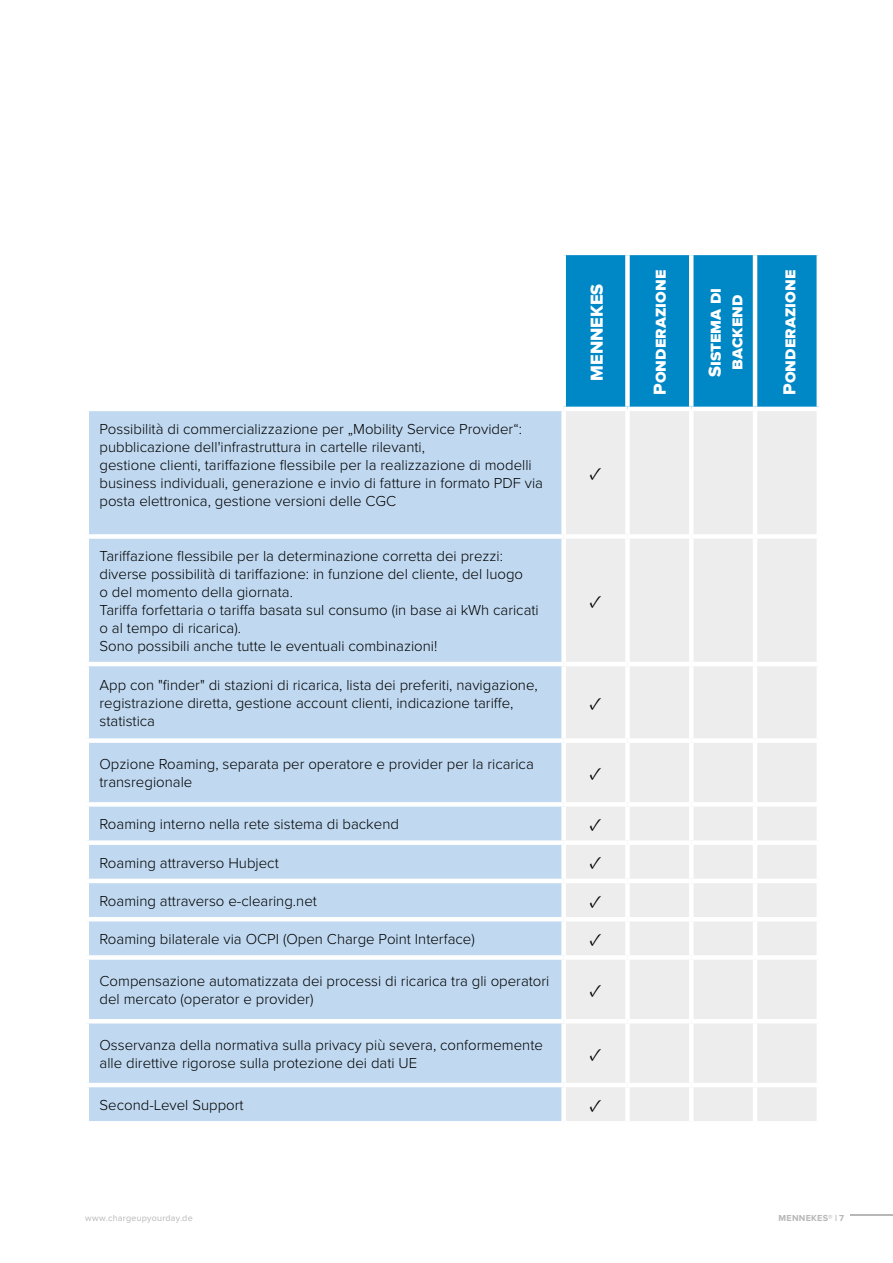
<style>
.page{position:relative;width:893px;height:1263px;background:#fff}
.page>*{position:absolute;margin:0;border:0;box-sizing:border-box;transform-origin:0 0}
.t1{font:18px/21.6px "Proxima Nova S Extrabld";color:#fff;text-align:center}
.t2{font:18px "Minion Pro";color:#000}
.t3{font:300 15px/18px "Proxima Nova";color:#000}
.t4{font:9px "Proxima Nova";letter-spacing:.025em;color:#b7b7b8}
.t5{font:700 9px "Proxima Nova";letter-spacing:.03em;color:#b7b7b8}
</style>
<div class="page">
<hr style="left:850px;top:1215px;width:43px;height:1px;background:#b7b7b8">
<div style="left:566px;top:255px;width:251px;height:152px;background:#0088c6"></div>
<div style="left:89px;top:411px;width:472px;height:710px;background:#c0d9f0"></div>
<div style="left:566px;top:411px;width:251px;height:710px;background:#ededed"></div>
<div style="left:625px;top:255px;width:5px;height:152px;background:#fff"></div>
<hr style="left:689px;top:255px;width:4px;height:152px;background:#fff">
<hr style="left:753px;top:255px;width:4px;height:152px;background:#fff">
<div style="left:85px;top:534px;width:479px;height:5px;background:#fff"></div>
<hr style="left:85px;top:662px;width:479px;height:4px;background:#fff">
<div style="left:85px;top:738px;width:479px;height:5px;background:#fff"></div>
<div style="left:85px;top:802px;width:479px;height:5px;background:#fff"></div>
<div style="left:85px;top:840px;width:479px;height:5px;background:#fff"></div>
<hr style="left:85px;top:879px;width:479px;height:4px;background:#fff">
<hr style="left:85px;top:917px;width:479px;height:4px;background:#fff">
<div style="left:85px;top:955px;width:479px;height:5px;background:#fff"></div>
<hr style="left:85px;top:1019px;width:479px;height:4px;background:#fff">
<hr style="left:85px;top:1083px;width:479px;height:4px;background:#fff">
<div style="left:564px;top:534px;width:63px;height:5px;background:#fff"></div>
<hr style="left:564px;top:662px;width:63px;height:4px;background:#fff">
<div style="left:564px;top:738px;width:63px;height:5px;background:#fff"></div>
<div style="left:564px;top:802px;width:63px;height:5px;background:#fff"></div>
<div style="left:564px;top:840px;width:63px;height:5px;background:#fff"></div>
<div style="left:627px;top:534px;width:64px;height:5px;background:#fff"></div>
<hr style="left:627px;top:662px;width:64px;height:4px;background:#fff">
<div style="left:627px;top:738px;width:64px;height:5px;background:#fff"></div>
<div style="left:627px;top:802px;width:64px;height:5px;background:#fff"></div>
<div style="left:627px;top:840px;width:64px;height:5px;background:#fff"></div>
<div style="left:691px;top:534px;width:64px;height:5px;background:#fff"></div>
<hr style="left:691px;top:662px;width:64px;height:4px;background:#fff">
<div style="left:691px;top:738px;width:64px;height:5px;background:#fff"></div>
<div style="left:691px;top:802px;width:64px;height:5px;background:#fff"></div>
<div style="left:691px;top:840px;width:64px;height:5px;background:#fff"></div>
<div style="left:755px;top:534px;width:66px;height:5px;background:#fff"></div>
<hr style="left:755px;top:662px;width:66px;height:4px;background:#fff">
<div style="left:755px;top:738px;width:66px;height:5px;background:#fff"></div>
<div style="left:755px;top:802px;width:66px;height:5px;background:#fff"></div>
<div style="left:755px;top:840px;width:66px;height:5px;background:#fff"></div>
<div style="left:625px;top:411px;width:5px;height:123px;background:#fff"></div>
<div style="left:625px;top:539px;width:5px;height:123px;background:#fff"></div>
<div style="left:625px;top:666px;width:5px;height:72px;background:#fff"></div>
<div style="left:625px;top:743px;width:5px;height:59px;background:#fff"></div>
<div style="left:625px;top:807px;width:5px;height:33px;background:#fff"></div>
<div style="left:625px;top:845px;width:5px;height:34px;background:#fff"></div>
<hr style="left:689px;top:411px;width:4px;height:123px;background:#fff">
<hr style="left:689px;top:539px;width:4px;height:123px;background:#fff">
<hr style="left:689px;top:666px;width:4px;height:72px;background:#fff">
<hr style="left:689px;top:743px;width:4px;height:59px;background:#fff">
<hr style="left:689px;top:807px;width:4px;height:33px;background:#fff">
<hr style="left:689px;top:845px;width:4px;height:34px;background:#fff">
<hr style="left:753px;top:411px;width:4px;height:123px;background:#fff">
<hr style="left:753px;top:539px;width:4px;height:123px;background:#fff">
<hr style="left:753px;top:666px;width:4px;height:72px;background:#fff">
<hr style="left:753px;top:743px;width:4px;height:59px;background:#fff">
<hr style="left:753px;top:807px;width:4px;height:33px;background:#fff">
<hr style="left:753px;top:845px;width:4px;height:34px;background:#fff">
<div style="left:625px;top:883px;width:5px;height:34px;background:#fff"></div>
<hr style="left:689px;top:883px;width:4px;height:34px;background:#fff">
<hr style="left:753px;top:883px;width:4px;height:34px;background:#fff">
<div style="left:625px;top:921px;width:5px;height:34px;background:#fff"></div>
<hr style="left:689px;top:921px;width:4px;height:34px;background:#fff">
<hr style="left:753px;top:921px;width:4px;height:34px;background:#fff">
<div style="left:625px;top:960px;width:5px;height:59px;background:#fff"></div>
<hr style="left:689px;top:960px;width:4px;height:59px;background:#fff">
<hr style="left:753px;top:960px;width:4px;height:59px;background:#fff">
<div style="left:625px;top:1023px;width:5px;height:60px;background:#fff"></div>
<hr style="left:689px;top:1023px;width:4px;height:60px;background:#fff">
<hr style="left:753px;top:1023px;width:4px;height:60px;background:#fff">
<div style="left:625px;top:1087px;width:5px;height:34px;background:#fff"></div>
<hr style="left:689px;top:1087px;width:4px;height:34px;background:#fff">
<hr style="left:753px;top:1087px;width:4px;height:34px;background:#fff">
<hr style="left:564px;top:879px;width:63px;height:4px;background:#fff">
<hr style="left:627px;top:879px;width:64px;height:4px;background:#fff">
<hr style="left:691px;top:879px;width:64px;height:4px;background:#fff">
<hr style="left:755px;top:879px;width:66px;height:4px;background:#fff">
<hr style="left:564px;top:917px;width:63px;height:4px;background:#fff">
<hr style="left:627px;top:917px;width:64px;height:4px;background:#fff">
<hr style="left:691px;top:917px;width:64px;height:4px;background:#fff">
<hr style="left:755px;top:917px;width:66px;height:4px;background:#fff">
<div style="left:564px;top:955px;width:63px;height:5px;background:#fff"></div>
<div style="left:627px;top:955px;width:64px;height:5px;background:#fff"></div>
<div style="left:691px;top:955px;width:64px;height:5px;background:#fff"></div>
<div style="left:755px;top:955px;width:66px;height:5px;background:#fff"></div>
<hr style="left:564px;top:1019px;width:63px;height:4px;background:#fff">
<hr style="left:627px;top:1019px;width:64px;height:4px;background:#fff">
<hr style="left:691px;top:1019px;width:64px;height:4px;background:#fff">
<hr style="left:755px;top:1019px;width:66px;height:4px;background:#fff">
<hr style="left:564px;top:1083px;width:63px;height:4px;background:#fff">
<hr style="left:627px;top:1083px;width:64px;height:4px;background:#fff">
<hr style="left:691px;top:1083px;width:64px;height:4px;background:#fff">
<hr style="left:755px;top:1083px;width:66px;height:4px;background:#fff">
<p class="t3" style="left:100px;top:420px;width:445px">Possibilità di commercializzazione per „Mobility Service Provider“: pubblicazione dell'infrastruttura in cartelle rilevanti,<br>gestione clienti, tariffazione flessibile per la realizzazione di modelli business individuali, generazione e invio di fatture in formato PDF via posta elettronica, gestione versioni delle CGC</p>
<p class="t3" style="left:100px;top:548px;width:441px">Tariffazione flessibile per la determinazione corretta dei prezzi: diverse possibilità di tariffazione: in funzione del cliente, del luogo<br>o del momento della giornata.<br>Tariffa forfettaria o tariffa basata sul consumo (in base ai kWh caricati o al tempo di ricarica).<br>Sono possibili anche tutte le eventuali combinazioni!</p>
<p class="t3" style="left:100px;top:677px;width:440px">App con "finder" di stazioni di ricarica, lista dei preferiti, navigazione, registrazione diretta, gestione account clienti, indicazione tariffe, statistica</p>
<p class="t1" style="left:587px;top:381px;width:98px;rotate:-90deg">MENNEKES</p>
<p class="t2" style="left:589px;top:461px;width:14px">✓</p>
<p class="t2" style="left:589px;top:589px;width:14px">✓</p>
<p class="t2" style="left:589px;top:691px;width:14px">✓</p>
<p class="t3" style="left:100px;top:756px;width:436px">Opzione Roaming, separata per operatore e provider per la ricarica transregionale</p>
<p class="t2" style="left:589px;top:761px;width:14px">✓</p>
<p class="t3" style="left:100px;top:816px;width:301px">Roaming interno nella rete sistema di backend</p>
<p class="t2" style="left:589px;top:812px;width:14px">✓</p>
<p class="t3" style="left:100px;top:854px;width:181px">Roaming attraverso Hubject</p>
<p class="t2" style="left:589px;top:850px;width:14px">✓</p>
<p class="t3" style="left:100px;top:892px;width:219px">Roaming attraverso e-clearing.net</p>
<p class="t2" style="left:589px;top:889px;width:14px">✓</p>
<p class="t3" style="left:100px;top:931px;width:377px">Roaming bilaterale via OCPI (Open Charge Point Interface)</p>
<p class="t2" style="left:589px;top:927px;width:14px">✓</p>
<p class="t3" style="left:100px;top:973px;width:451px">Compensazione automatizzata dei processi di ricarica tra gli operatori del mercato (operator e provider)</p>
<p class="t2" style="left:589px;top:978px;width:14px">✓</p>
<p class="t3" style="left:100px;top:1036px;width:445px">Osservanza della normativa sulla privacy più severa, conformemente alle direttive rigorose sulla protezione dei dati UE</p>
<p class="t2" style="left:589px;top:1042px;width:14px">✓</p>
<p class="t3" style="left:100px;top:1096px;width:146px">Second-Level Support</p>
<p class="t2" style="left:589px;top:1093px;width:14px">✓</p>
<p class="t1" style="left:650px;top:395px;width:126px;rotate:-90deg">Ponderazione</p>
<p class="t1" style="left:780px;top:395px;width:126px;rotate:-90deg">Ponderazione</p>
<p class="t1" style="left:705px;top:377px;width:91px;rotate:-90deg">Sistema di backend</p>
<p class="t4" style="left:85px;top:1213px;width:109px">www.chargeupyourday.de</p>
<p class="t5" style="left:778px;top:1213px;width:67px">MENNEKES® | 7</p>
</div>
